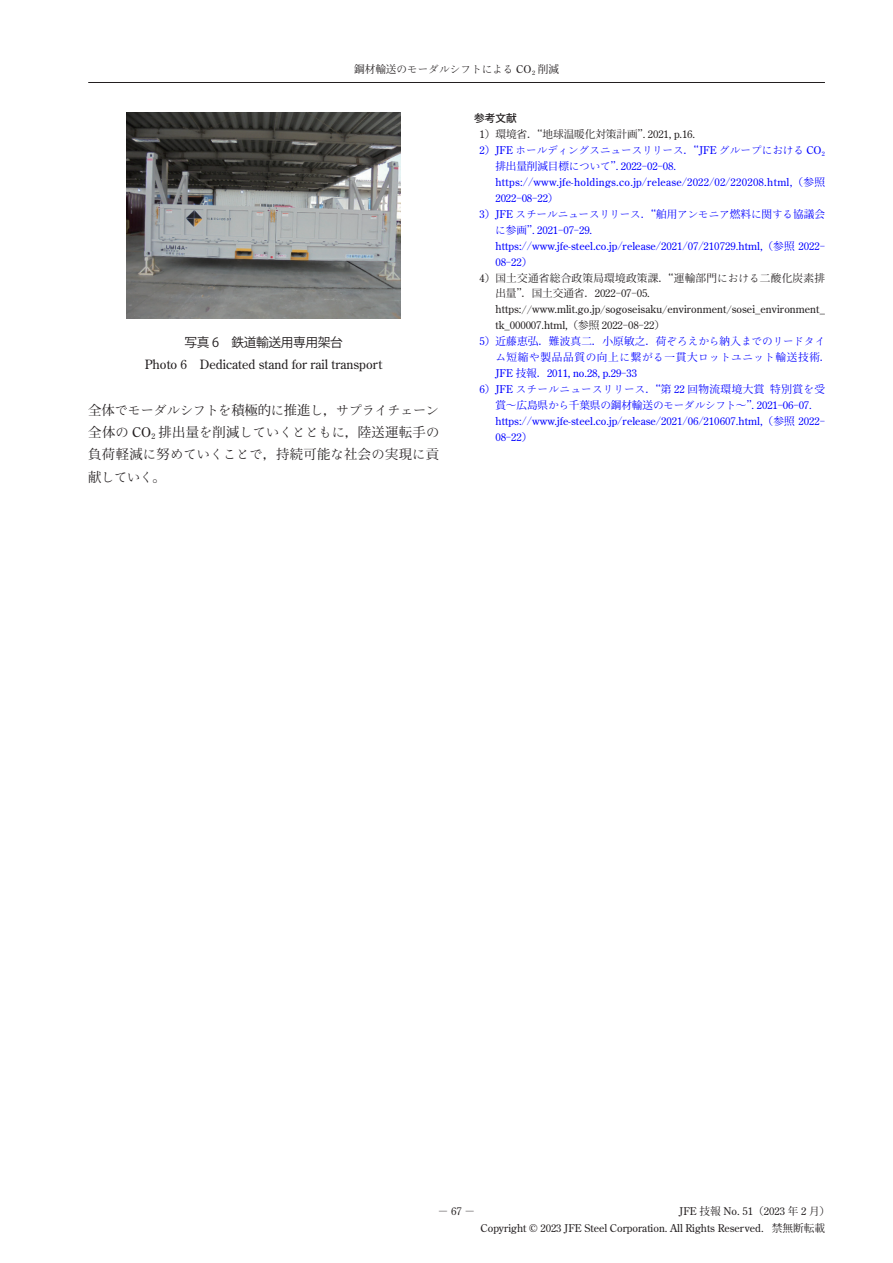
<style>
.page{position:relative;width:893px;height:1263px;background:#fff}
.page>*{position:absolute;margin:0;border:0;box-sizing:border-box;transform-origin:0 0}
.本文{font:300 13.35px/22.4px "Ryo Text Std";letter-spacing:-.03em;color:#231f20;text-align:justify}
.ネーム{font:12.75px "Century Old Style Std";color:#231f20}
.ネーム-2{font:12.75px "Koz Go Pro";letter-spacing:-.03em;color:#231f20}
.文献本文{font:10.65px/17px "Century Old Style Std";color:#231f20}
.文献本文-2{font:10.65px/15.9px "Koz Min Pro";letter-spacing:.04em;color:#00f}
.文献本文-3{font:10.65px/15.9px "Century Old Style Std";letter-spacing:.01em;color:#00f}
.文献本文-4{font:300 10.65px/15.9px "Ryo Text Std";letter-spacing:-.01em;color:#00f}
.文献本文-5{font:10.65px/15.9px "Century Old Style Std";letter-spacing:.03em;color:#00f}
.文献本文-6{font:10.65px/15.9px "Koz Min Pro";letter-spacing:.025em;color:#231f20}
.文献本文-7{font:10.65px "Koz Min Pro";letter-spacing:-.005em;color:#231f20}
.t1{font:300 10.65px "Ryo Text Std";color:#231f20}
.文献見出し{font:500 10.65px "Koz Go Pro";color:#231f20}
.s1{font-family:"Koz Min Pro";font-weight:400}
.s2{font-family:"Century Old Style Std";font-weight:400}
.s3{font-family:"Century Old Style Std"}
.s4{font-family:"Ryumin Pr 6"}
.s5{font-family:"Ryumin Pr 6";font-weight:300;font-size:11.55px}
.s6{font-family:"Ryumin Pr 6";font-weight:300}
.s7{font-family:"Koz Min Pro"}
.s8{font-family:"Ryo Text Std";font-weight:300}
</style>
<div class="page">
<hr style="left:88px;top:82px;width:737px;height:1px;background:#231f20">
<img style="left:126px;top:113px;width:275px;height:206px">
<p class="t1" style="left:354px;top:63px;width:206px"><span class="s1">鋼材輸送</span>のモーダルシフトによる <span class="s2">CO</span> <sub>2</sub> <span class="s1">削減</span></p>
<p class="ネーム-2" style="left:184px;top:334px;width:160px">写真 6　 鉄道輸送用専用架台</p>
<p class="ネーム" style="left:145px;top:356px;width:239px">Photo 6 Dedicated stand for rail transport</p>
<p class="本文" style="left:88px;top:398px;width:352px"><span class="s1">全体</span>でモーダルシフトを<span class="s1">積極的</span>に<span class="s1">推進</span>し<span class="s1">，</span>サプライチェーン<span class="s1">全体</span>の <span class="s2">CO</span> <sub>2</sub> <span class="s1">排出量</span>を<span class="s1">削減</span>していくとともに<span class="s1">，陸送運転手</span>の<span class="s1">負荷軽減</span>に<span class="s1">努</span>めていくことで<span class="s1">，持続可能</span>な<span class="s1">社会</span>の<span class="s1">実現</span>に<span class="s1">貢献</span>していく<span class="s1">。</span></p>
<p class="文献見出し" style="left:474px;top:111px;width:44px">参考文献</p>
<p class="文献本文-7" style="left:479px;top:127px;width:217px"><span class="s3">1</span>）環境省．"地球温暖化対策計画"<span class="s3">. 2021, p.16.</span></p>
<p class="文献本文-4" style="left:495px;top:142px;width:331px;text-indent:-16px"><span class="s2">2</span><span class="s1">）</span><span class="s2">JFE</span> ホールディングスニュースリリース<span class="s1">．"</span><span class="s2">JFE</span> グループにおける <span class="s2">CO</span> <sub>2</sub><span class="s1">排出量削減目標</span>について<span class="s1">"</span><span class="s2">. 2022</span><span class="s4">-</span><span class="s2">02</span><span class="s4">-</span><span class="s2">08.</span></p>
<p class="文献本文-5" style="left:495px;top:174px;width:331px">https:<span class="s5">//</span>www.jfe<span class="s6">-</span>holdings.co.jp<span class="s5">/</span>release<span class="s5">/</span>2022<span class="s5">/</span>02<span class="s5">/</span>220208.html,<span class="s7">（参照<br></span>2022<span class="s6">-</span>08<span class="s6">-</span>22<span class="s7">）</span></p>
<p class="文献本文-4" style="left:495px;top:206px;width:331px;text-indent:-16px"><span class="s2">3</span><span class="s1">）</span><span class="s2">JFE</span> スチールニュースリリース<span class="s1">．"舶用</span>アンモニア<span class="s1">燃料</span>に<span class="s1">関</span>する<span class="s1">協議会</span>に<span class="s1">参画"</span><span class="s2">. 2021</span><span class="s4">-</span><span class="s2">07</span><span class="s4">-</span><span class="s2">29.</span></p>
<p class="文献本文-3" style="left:495px;top:238px;width:331px">https:<span class="s5">//</span>www.jfe<span class="s6">-</span>steel.co.jp<span class="s5">/</span>release<span class="s5">/</span>2021<span class="s5">/</span>07<span class="s5">/</span>210729.html,<span class="s7">（参照</span> 2022<span class="s6">-<br></span>08<span class="s6">-</span>22<span class="s7">）</span></p>
<p class="文献本文-6" style="left:495px;top:269px;width:331px;text-indent:-16px"><span class="s3">4</span>）国土交通省総合政策局環境政策課．"運輸部門<span class="s8">における</span>二酸化炭素排出量"．国土交通省．<span class="s3">2022</span><span class="s6">-</span><span class="s3">07</span><span class="s6">-</span><span class="s3">05.</span></p>
<p class="文献本文" style="left:495px;top:301px;width:331px;line-height:15.9px">https:<span class="s5">//</span>www.mlit.go.jp<span class="s5">/</span>sogoseisaku<span class="s5">/</span>environment<span class="s5">/</span>sosei_environment_ tk_000007.html,<span class="s7">（参照</span> 2022<span class="s6">-</span>08<span class="s6">-</span>22<span class="s7">）</span></p>
<p class="文献本文-2" style="left:495px;top:333px;width:337px;text-indent:-16px"><span class="s3">5</span>）近藤恵弘．難波真二．小原敏之．荷<span class="s8">ぞろえから</span>納入<span class="s8">までのリードタイム</span>短縮<span class="s8">や</span>製品品質<span class="s8">の</span>向上<span class="s8">に</span>繋<span class="s8">がる</span>一貫大<span class="s8">ロットユニット</span>輸送技術．<br><span class="s3">JFE</span> 技報．<span class="s3">2011, no.28, p.29</span><span class="s6">-</span><span class="s3">33</span></p>
<p class="文献本文-2" style="left:479px;top:381px;width:347px;text-align:center"><span class="s3">6</span>）<span class="s3">JFE</span> <span class="s8">スチールニュースリリース</span>．"第 <span class="s3">22</span> 回物流環境大賞 特別賞<span class="s8">を</span>受賞～広島県<span class="s8">から</span>千葉県<span class="s8">の</span>鋼材輸送<span class="s8">のモーダルシフト</span>～"<span class="s3">. 2021</span><span class="s6">-</span><span class="s3">06</span><span class="s6">-</span><span class="s3">07.</span></p>
<p class="文献本文-3" style="left:495px;top:413px;width:331px">https:<span class="s5">//</span>www.jfe<span class="s6">-</span>steel.co.jp<span class="s5">/</span>release<span class="s5">/</span>2021<span class="s5">/</span>06<span class="s5">/</span>210607.html,<span class="s7">（参照</span> 2022<span class="s6">-<br></span>08<span class="s6">-</span>22<span class="s7">）</span></p>
<p class="文献本文-6" style="left:438px;top:1203px;width:39px">－ <span class="s3">67</span> －</p>
<p class="文献本文" style="left:480px;top:1202px;width:351px;text-indent:199px">JFE <span class="s7">技報</span> No. 51<span class="s7">（</span>2023 <span class="s7">年</span> 2 <span class="s7">月）<br></span>Copyright © 2023 JFE Steel Corporation. All Rights Reserved. <span class="s7">禁無断転載</span></p>
</div>
